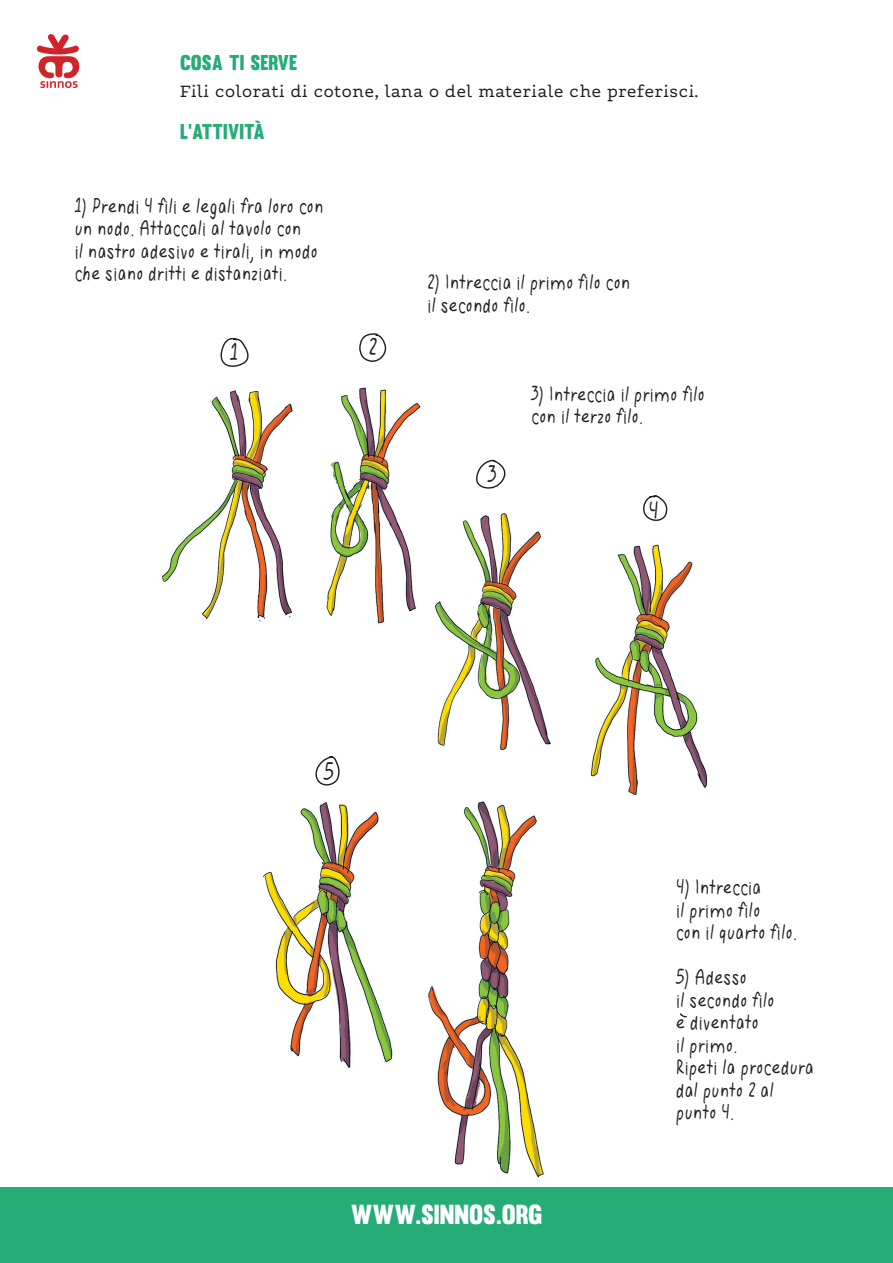
<style>
.page{position:relative;width:893px;height:1263px;background:#fff}
.page>*{position:absolute;margin:0;border:0;box-sizing:border-box;transform-origin:0 0}
.t1{font:27px "Muro";color:#fff}
.t2{font:22.8px "Clante Handwriting";color:#231f20}
.t3{font:21px "leggimi 05";color:#231f20}
.t4{font:21px "Muro";color:#26ac76}
.t5{font:19.5px/22.5px "Clante Handwriting";letter-spacing:.01em;color:#231f20}
</style>
<div class="page">
<img style="left:145px;top:343px;width:670px;height:845px">
<svg style="left:360px;top:333px;width:26px;height:32px"></svg>
<svg style="left:475px;top:459px;width:33px;height:30px"></svg>
<svg style="left:642px;top:494px;width:26px;height:29px"></svg>
<svg style="left:314px;top:756px;width:25px;height:33px"></svg>
<svg style="left:218px;top:337px;width:33px;height:31px"></svg>
<svg style="left:680px;top:1013px;width:7px;height:4px"></svg>
<div style="left:0;top:1188px;width:893px;height:75px;background:#26ac76"></div>
<svg style="left:36px;top:34px;width:44px;height:54px"></svg>
<p class="t4" style="left:180px;top:50px;width:119px">COSA TI SERVE</p>
<p class="t3" style="left:180px;top:79px;width:520px">Fili colorati di cotone, lana o del materiale che preferisci.</p>
<p class="t4" style="left:180px;top:119px;width:86px">L’ATTIVITÀ</p>
<p class="t5" style="left:75px;top:195px;width:250px">1) Prendi 4 fili e legali fra loro con un nodo. Attaccali al tavolo con<br>il nastro adesivo e tirali, in modo che siano dritti e distanziati.</p>
<p class="t2" style="left:230px;top:339px;width:9px">1</p>
<p class="t2" style="left:369px;top:333px;width:10px">2</p>
<p class="t5" style="left:427px;top:272px;width:205px">2) Intreccia il primo filo con il secondo filo.</p>
<p class="t2" style="left:488px;top:461px;width:10px">3</p>
<p class="t5" style="left:531px;top:383px;width:175px">3) Intreccia il primo filo con il terzo filo.</p>
<p class="t2" style="left:649px;top:497px;width:11px">4</p>
<p class="t2" style="left:324px;top:758px;width:11px">5</p>
<p class="t5" style="left:676px;top:877px;width:123px">4) Intreccia<br>il primo filo<br>con il quarto filo.</p>
<p class="t5" style="left:676px;top:967px;width:140px">5) Adesso<br>il secondo filo<br>e diventato<br>il primo.<br>Ripeti la procedura dal punto 2 al punto 4.</p>
<h1 class="t1" style="left:351px;top:1198px;width:193px">WWW.SINNOS.ORG</h1>
</div>
